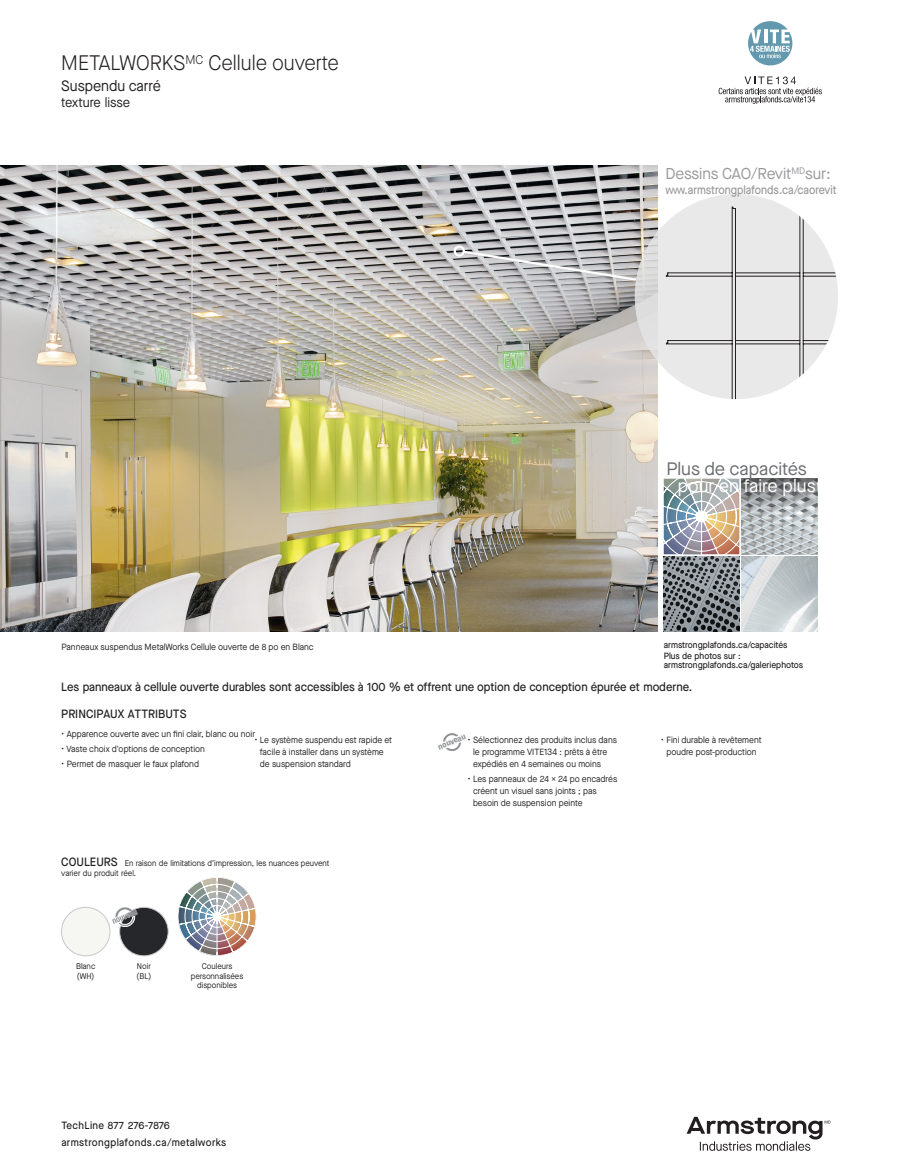
<style>
.page{position:relative;width:905px;height:1175px;background:#fff}
.page>*{position:absolute;margin:0;border:0;box-sizing:border-box;transform-origin:0 0}
.t1{font:300 21px "Maison Neue";color:#231f20;scale:.95 1}
.t2{font:18px "Maison Neue";color:#6c6d70}
.t3{font:18px "Maison Neue";color:#fff}
.t4{font:15.75px "Maison Neue";letter-spacing:-.005em;color:#99989b}
.t5{font:15px "Maison Neue";color:#231f20;scale:.95 1}
.t6{font:13.5px "Maison Neue";color:#231f20;scale:.95 1}
.t7{font:500 12px "Maison Neue";color:#231f20;scale:.95 1}
.t8{font:500 12px "Maison Neue";color:#99989b;scale:.9 1}
.t9{font:500 10.5px/17px "Maison Neue";letter-spacing:.04em;color:#231f20;scale:.95 1}
.t10{font:9px/12px "Maison Neue";color:#231f20}
.t11{font:500 9px "Maison Neue";color:#231f20;scale:.95 1}
.t12{font:9px "Maison Neue";color:#231f20;scale:.95 1}
.t13{font:8.25px/9.8px "Maison Neue";color:#231f20;scale:.95 1}
.t14{font:700 condensed 8.25px "Helvetica Neue LT Std";color:#8d8f92;scale:1.04 1}
.s1{font-weight:500;font-size:12px}
</style>
<div class="page">
<svg style="left:686px;top:1116px;width:144px;height:34px"></svg>
<img style="left:0;top:165px;width:657px;height:467px">
<div style="left:120px;top:907px;width:48px;height:48px;background:#26272b;border-radius:50%"></div>
<div style="left:119px;top:907px;width:49px;height:49px;border:1px solid #c7c8ca;border-radius:50%"></div>
<div style="left:61px;top:907px;width:49px;height:48px;background:#f6f7f3;border-radius:50%"></div>
<div style="left:61px;top:907px;width:49px;height:49px;border:1px solid #c7c8ca;border-radius:50%"></div>
<img style="left:178px;top:877px;width:78px;height:78px">
<svg style="left:634px;top:194px;width:204px;height:205px;background:#e1e1e1"></svg>
<svg style="left:665px;top:206px;width:173px;height:193px;background:#e3e3e3"></svg>
<img style="left:741px;top:512px;width:76px;height:42px">
<img style="left:663px;top:478px;width:76px;height:76px">
<img style="left:741px;top:556px;width:76px;height:76px">
<img style="left:663px;top:556px;width:76px;height:76px">
<svg style="left:741px;top:478px;width:76px;height:34px;background:#8d8f92"></svg>
<svg style="left:461px;top:249px;width:177px;height:33px;background:#b7b7b9"></svg>
<div style="left:453px;top:245px;width:12px;height:12px;border:2px solid #fff;border-radius:50%"></div>
<svg style="left:112px;top:907px;width:26px;height:19px"></svg>
<svg style="left:443px;top:733px;width:18px;height:18px"></svg>
<svg style="left:718px;top:77px;width:103px;height:27px"></svg>
<svg style="left:748px;top:21px;width:44px;height:44px"></svg>
<svg style="left:750px;top:30px;width:39px;height:28px"></svg>
<p class="t1" style="left:61px;top:49px;width:294px">METALWORKS<sup>MC</sup> Cellule ouverte</p>
<p class="t5" style="left:61px;top:76px;width:106px">Suspendu carré</p>
<p class="t6" style="left:61px;top:94px;width:74px">texture lisse</p>
<p class="t4" style="left:665px;top:163px;width:167px">Dessins CAO/Revit<sup>MD</sup>sur:</p>
<p class="t8" style="left:665px;top:182px;width:192px">www.armstrongplafonds.ca/caorevit</p>
<p class="t2" style="left:666px;top:456px;width:142px">Plus de capacités</p>
<p class="t3" style="left:677px;top:473px;width:140px">pour en faire plus</p>
<p class="t11" style="left:663px;top:639px;width:132px">armstrongplafonds.ca/capacités</p>
<p class="t11" style="left:663px;top:650px;width:83px">Plus de photos sur :</p>
<p class="t11" style="left:663px;top:659px;width:148px">armstrongplafonds.ca/galeriephotos</p>
<p class="t12" style="left:61px;top:640px;width:267px">Panneaux suspendus MetalWorks Cellule ouverte de 8 po en Blanc</p>
<p class="t7" style="left:61px;top:678px;width:665px">Les panneaux à cellule ouverte durables sont accessibles à 100 % et offrent une option de conception épurée et moderne.</p>
<p class="t7" style="left:61px;top:705px;width:133px">PRINCIPAUX ATTRIBUTS</p>
<p class="t10" style="left:61px;top:728px;width:195px">• Apparence ouverte avec un fini clair, blanc ou noir</p>
<p class="t10" style="left:61px;top:743px;width:145px">• Vaste choix d'options de conception</p>
<p class="t10" style="left:61px;top:758px;width:139px">• Permet de masquer le faux plafond</p>
<p class="t14" style="left:436px;top:742px;width:29px;rotate:-22deg">nouveau</p>
<p class="t10" style="left:260px;top:734px;width:134px;text-indent:-6px">• Le système suspendu est rapide et facile à installer dans un système de suspension standard</p>
<p class="t10" style="left:473px;top:733px;width:145px;text-indent:-6px">• Sélectionnez des produits inclus dans le programme VITE134 : prêts à être expédiés en 4 semaines ou moins</p>
<p class="t10" style="left:473px;top:772px;width:146px;text-indent:-6px">• Les panneaux de 24 x 24 po encadrés créent un visuel sans joints ; pas besoin de suspension peinte</p>
<p class="t10" style="left:661px;top:733px;width:102px;text-align:center">• Fini durable à revêtement poudre post-production</p>
<p class="t13" style="left:61px;top:858px;width:284px"><span class="s1">COULEURS</span> En raison de limitations d’impression, les nuances peuvent varier du produit réel.</p>
<p class="t13" style="left:76px;top:961px;width:22px">Blanc</p>
<p class="t13" style="left:77px;top:970px;width:20px">(WH)</p>
<p class="t13" style="left:191px;top:961px;width:57px;text-align:center">Couleurs personnalisées disponibles</p>
<p class="t13" style="left:137px;top:961px;width:16px">Noir</p>
<p class="t13" style="left:136px;top:970px;width:17px">(BL)</p>
<p class="t9" style="left:61px;top:1116px;width:175px">TechLine 877 276-7876 armstrongplafonds.ca/metalworks</p>
</div>
